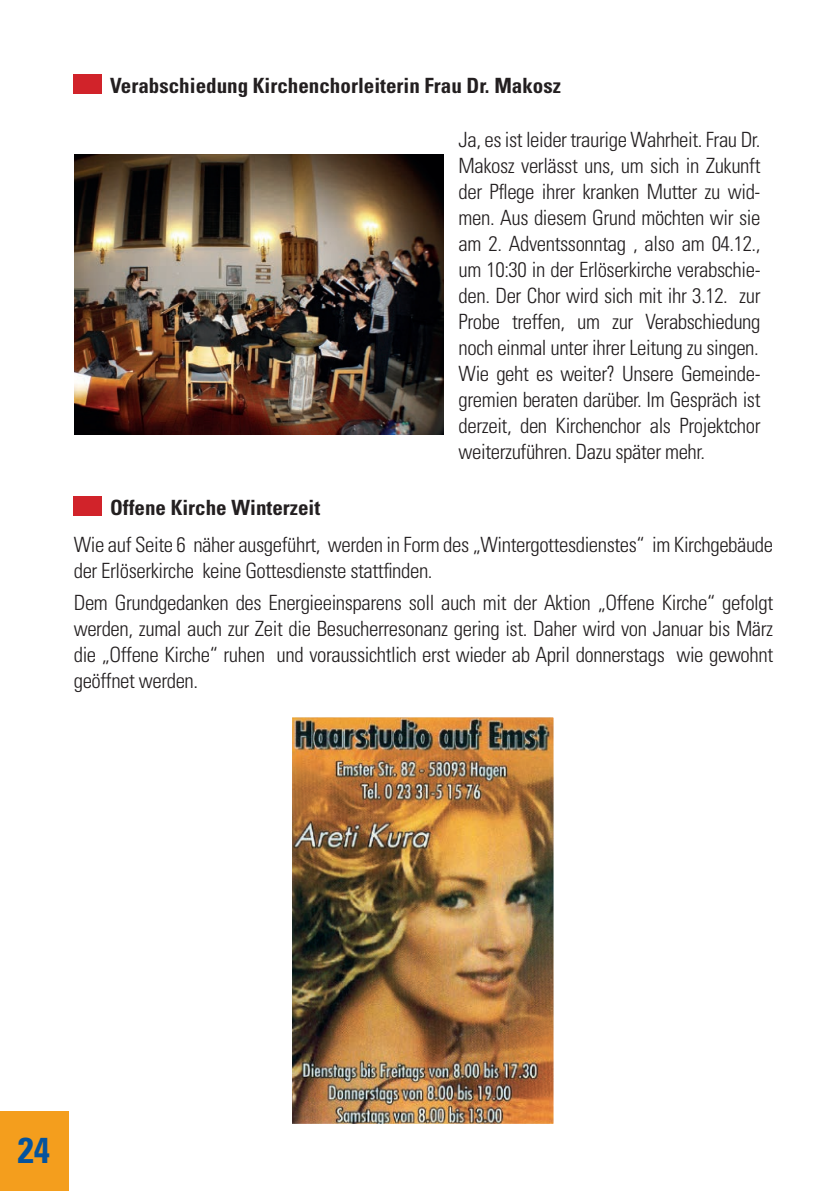
<style>
.page{position:relative;width:840px;height:1191px;background:#fff}
.page>*{position:absolute;margin:0;border:0;box-sizing:border-box;transform-origin:0 0}
.t1{font:700 condensed 36px "Univers";color:#04539d}
.t2{font:300 condensed 21px/26px "Univers";letter-spacing:-.02em;color:#231f20;text-align:justify}
.t3{font:700 condensed 21px "Univers";color:#231f20}
</style>
<div class="page">
<div style="left:0;top:1111px;width:68px;height:80px;background:#f49e1d"></div>
<div style="left:74px;top:74px;width:28px;height:20px;background:#d1232a"></div>
<div style="left:74px;top:496px;width:28px;height:20px;background:#d1232a"></div>
<img style="left:293px;top:719px;width:259px;height:403px">
<div style="left:288px;top:714px;width:269px;height:413px;border:4px solid #fff"></div>
<img style="left:74px;top:155px;width:369px;height:279px">
<p class="t3" style="left:110px;top:72px;width:452px">Verabschiedung Kirchenchorleiterin Frau Dr. Makosz</p>
<p class="t3" style="left:110px;top:495px;width:212px">Offene Kirche Winterzeit</p>
<p class="t2" style="left:458px;top:126px;width:303px">Ja, es ist leider traurige Wahrheit. Frau Dr.<br>Makosz verlässt uns, um sich in Zukunft der Pflege ihrer kranken Mutter zu wid&shy;men. Aus diesem Grund möchten wir sie am 2. Adventssonntag , also am 04.12., um 10:30 in der Erlöserkirche verabschie&shy;den. Der Chor wird sich mit ihr 3.12. zur Probe treffen, um zur Verabschiedung noch einmal unter ihrer Leitung zu singen.<br>Wie geht es weiter? Unsere Gemeinde&shy;gremien beraten darüber. Im Gespräch ist derzeit, den Kirchenchor als Projektchor weiterzuführen. Dazu später mehr.</p>
<p class="t2" style="left:74px;top:531px;width:700px">Wie auf Seite 6 näher ausgeführt, werden in Form des „Wintergottesdienstes“ im Kirchgebäude der Erlöserkirche keine Gottesdienste stattfinden.</p>
<p class="t2" style="left:74px;top:589px;width:700px">Dem Grundgedanken des Energieeinsparens soll auch mit der Aktion „Offene Kirche“ gefolgt werden, zumal auch zur Zeit die Besucherresonanz gering ist. Daher wird von Januar bis März die „Offene Kirche“ ruhen und voraussichtlich erst wieder ab April donnerstags wie gewohnt geöffnet werden.</p>
<h1 class="t1" style="left:18px;top:1128px;width:33px">24</h1>
</div>
